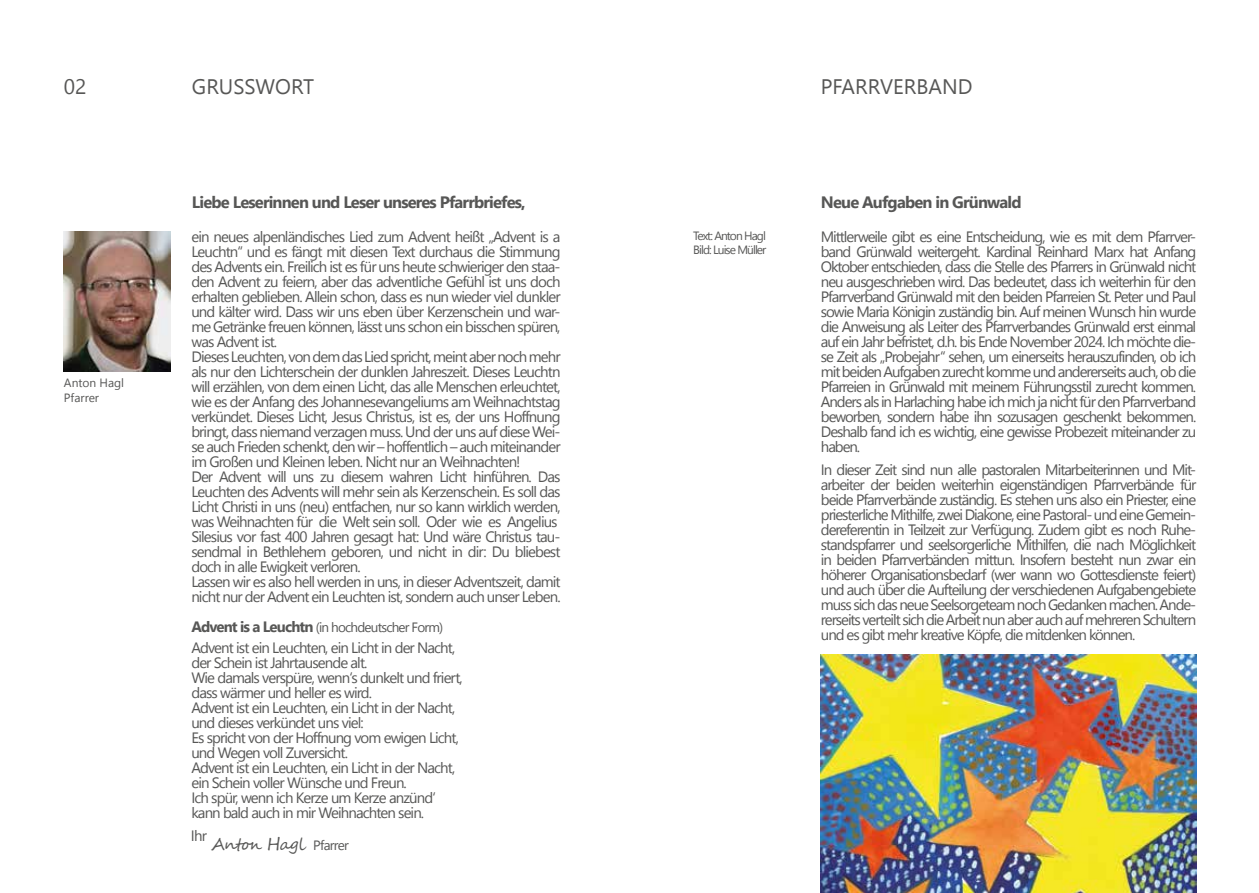
<style>
.page{position:relative;width:1259px;height:893px;background:#fff}
.page>*{position:absolute;margin:0;border:0;box-sizing:border-box;transform-origin:0 0}
.t1{font:21px "Nirmala UI";color:#575756}
.t2{font:700 16.5px "Nirmala UI";letter-spacing:-.05em;color:#575756}
.t3{font:16.5px "Segoe Script";letter-spacing:-.05em;color:#575756}
.t4{font:15px/15px "Nirmala UI";letter-spacing:-.06em;color:#575756}
.t5{font:13.5px "Nirmala UI";letter-spacing:-.06em;color:#575756}
.t6{font:12px/14.4px "Nirmala UI";letter-spacing:-.08em;color:#575756}
.t7{font:12px/14.4px "Nirmala UI";color:#575756}
.s1{font-weight:700;font-size:15px}
.s2{font-family:"Nirmala UI";font-size:13.5px}
</style>
<div class="page">
<img style="left:64px;top:231px;width:106px;height:140px">
<img style="left:821px;top:655px;width:375px;height:238px">
<h1 class="t1" style="left:64px;top:69px;width:24px">02</h1>
<p class="t7" style="left:64px;top:375px;width:62px">Anton Hagl<br>Pfarrer</p>
<h1 class="t1" style="left:192px;top:69px;width:124px">GRUSSWORT</h1>
<p class="t2" style="left:192px;top:188px;width:335px">Liebe Leserinnen und Leser unseres Pfarrbriefes,</p>
<p class="t4" style="left:191px;top:228px;width:371px">ein neues alpenländisches Lied zum Advent heißt „Advent is a Leuchtn“ und es fängt mit diesen Text durchaus die Stimmung des Advents ein. Freilich ist es für uns heute schwieriger den staa&shy;den Advent zu feiern, aber das adventliche Gefühl ist uns doch erhalten geblieben. Allein schon, dass es nun wieder viel dunkler und kälter wird. Dass wir uns eben über Kerzenschein und war&shy;me Getränke freuen können, lässt uns schon ein bisschen spüren, was Advent ist.<br>Dieses Leuchten, von dem das Lied spricht, meint aber noch mehr als nur den Lichterschein der dunklen Jahreszeit. Dieses Leuchtn will erzählen, von dem einen Licht, das alle Menschen erleuchtet, wie es der Anfang des Johannesevangeliums am Weihnachtstag verkündet. Dieses Licht, Jesus Christus, ist es, der uns Hoffnung bringt, dass niemand verzagen muss. Und der uns auf diese Wei&shy;se auch Frieden schenkt, den wir – hoffentlich – auch miteinander im Großen und Kleinen leben. Nicht nur an Weihnachten!<br>Der Advent will uns zu diesem wahren Licht hinführen. Das Leuchten des Advents will mehr sein als Kerzenschein. Es soll das Licht Christi in uns (neu) entfachen, nur so kann wirklich werden, was Weihnachten für die Welt sein soll. Oder wie es Angelius Silesius vor fast 400 Jahren gesagt hat: Und wäre Christus tau&shy;sendmal in Bethlehem geboren, und nicht in dir: Du bliebest doch in alle Ewigkeit verloren.<br>Lassen wir es also hell werden in uns, in dieser Adventszeit, damit nicht nur der Advent ein Leuchten ist, sondern auch unser Leben.</p>
<p class="t5" style="left:191px;top:616px;width:253px"><span class="s1">Advent is a Leuchtn</span> (in hochdeutscher Form)</p>
<p class="t4" style="left:191px;top:639px;width:273px">Advent ist ein Leuchten, ein Licht in der Nacht, der Schein ist Jahrtausende alt.<br>Wie damals verspüre, wenn‘s dunkelt und friert, dass wärmer und heller es wird.<br>Advent ist ein Leuchten, ein Licht in der Nacht, und dieses verkündet uns viel:<br>Es spricht von der Hoffnung vom ewigen Licht, und Wegen voll Zuversicht.<br>Advent ist ein Leuchten, ein Licht in der Nacht, ein Schein voller Wünsche und Freun.<br>Ich spür, wenn ich Kerze um Kerze anzünd‘ kann bald auch in mir Weihnachten sein.</p>
<p class="t4" style="left:191px;top:827px;width:18px">Ihr</p>
<p class="t3" style="left:211px;top:831px;width:139px">Anton Hagl <span class="s2">Pfarrer</span></p>
<p class="t6" style="left:693px;top:228px;width:75px">Text: Anton Hagl<br>Bild: Luise Müller</p>
<h1 class="t1" style="left:821px;top:69px;width:153px">PFARRVERBAND</h1>
<p class="t2" style="left:821px;top:188px;width:202px">Neue Aufgaben in Grünwald</p>
<p class="t4" style="left:821px;top:228px;width:377px;text-align:justify">Mittlerweile gibt es eine Entscheidung, wie es mit dem Pfarrver&shy;band Grünwald weitergeht. Kardinal Reinhard Marx hat Anfang Oktober entschieden, dass die Stelle des Pfarrers in Grünwald nicht neu ausgeschrieben wird. Das bedeutet, dass ich weiterhin für den Pfarrverband Grünwald mit den beiden Pfarreien St. Peter und Paul sowie Maria Königin zuständig bin. Auf meinen Wunsch hin wurde die Anweisung als Leiter des Pfarrverbandes Grünwald erst einmal auf ein Jahr befristet, d.h. bis Ende November 2024. Ich möchte die&shy;se Zeit als „Probejahr“ sehen, um einerseits herauszufinden, ob ich mit beiden Aufgaben zurecht komme und andererseits auch, ob die Pfarreien in Grünwald mit meinem Führungsstil zurecht kommen.<br>Anders als in Harlaching habe ich mich ja nicht für den Pfarrverband beworben, sondern habe ihn sozusagen geschenkt bekommen.<br>Deshalb fand ich es wichtig, eine gewisse Probezeit miteinander zu haben.</p>
<p class="t4" style="left:821px;top:461px;width:377px;text-align:justify">In dieser Zeit sind nun alle pastoralen Mitarbeiterinnen und Mit&shy;arbeiter der beiden weiterhin eigenständigen Pfarrverbände für beide Pfarrverbände zuständig. Es stehen uns also ein Priester, eine priesterliche Mithilfe, zwei Diakone, eine Pastoral- und eine Gemein&shy;dereferentin in Teilzeit zur Verfügung. Zudem gibt es noch Ruhe&shy;standspfarrer und seelsorgerliche Mithilfen, die nach Möglichkeit in beiden Pfarrverbänden mittun. Insofern besteht nun zwar ein höherer Organisationsbedarf (wer wann wo Gottesdienste feiert) und auch über die Aufteilung der verschiedenen Aufgabengebiete muss sich das neue Seelsorgeteam noch Gedanken machen. Ande&shy;rerseits verteilt sich die Arbeit nun aber auch auf mehreren Schultern und es gibt mehr kreative Köpfe, die mitdenken können.</p>
</div>
